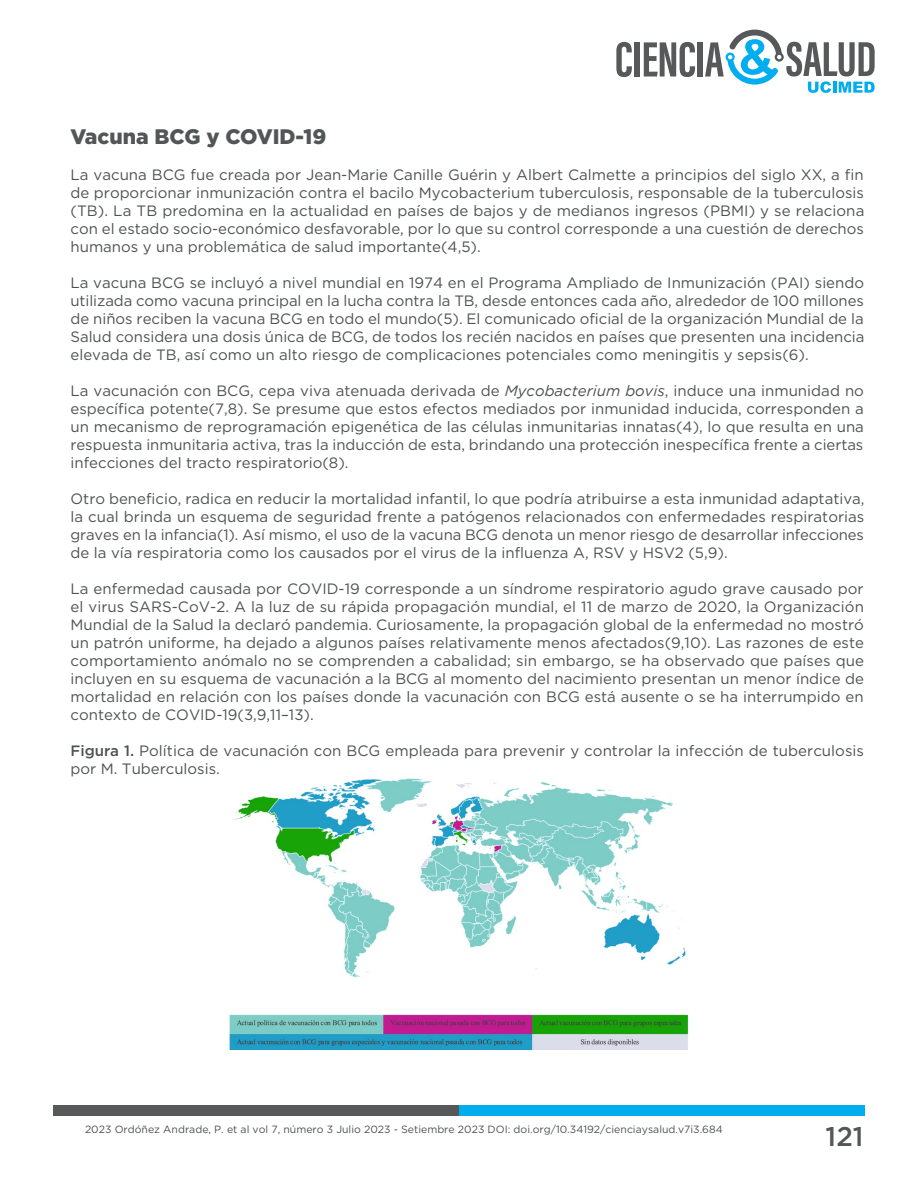
<style>
.page{position:relative;width:918px;height:1188px;background:#fff}
.page>*{position:absolute;margin:0;border:0;box-sizing:border-box;transform-origin:0 0}
.t1{font:500 27px "Gotham";color:#525656}
.Estilo_de_subtitulos_de_partes_de_artícu{font:900 21px "Gotham";color:#525656}
.Estilo_de_cuepo_de_artículos{font:15px/18px "Gotham";color:#4f5252;text-align:justify}
.Estilo_de_pie_de_pagina{font:10.5px "Gotham";color:#4f5252}
.s1{font-style:italic}
.s2{font-weight:500}
</style>
<div class="page">
<svg style="left:616px;top:42px;width:16px;height:35px"></svg>
<div style="left:634px;top:42px;width:6px;height:35px;background:#57585a"></div>
<svg style="left:644px;top:42px;width:51px;height:35px"></svg>
<div style="left:698px;top:42px;width:5px;height:35px;background:#57585a"></div>
<svg style="left:705px;top:30px;width:170px;height:63px"></svg>
<div style="left:53px;top:1105px;width:406px;height:11px;background:#57585a"></div>
<div style="left:459px;top:1105px;width:406px;height:11px;background:#00aeef"></div>
<img style="left:229px;top:778px;width:460px;height:271px">
<p class="Estilo_de_subtitulos_de_partes_de_artícu" style="left:71px;top:124px;width:257px">Vacuna BCG y COVID-19</p>
<p class="Estilo_de_cuepo_de_artículos" style="left:71px;top:165px;width:795px">La vacuna BCG fue creada por Jean-Marie Canille Guérin y Albert Calmette a principios del siglo XX, a fin de proporcionar inmunización contra el bacilo Mycobacterium tuberculosis, responsable de la tuberculosis (TB). La TB predomina en la actualidad en países de bajos y de medianos ingresos (PBMI) y se relaciona con el estado socio-económico desfavorable, por lo que su control corresponde a una cuestión de derechos humanos y una problemática de salud importante(4,5).</p>
<p class="Estilo_de_cuepo_de_artículos" style="left:71px;top:273px;width:795px">La vacuna BCG se incluyó a nivel mundial en 1974 en el Programa Ampliado de Inmunización (PAI) siendo utilizada como vacuna principal en la lucha contra la TB, desde entonces cada año, alrededor de 100 millones de niños reciben la vacuna BCG en todo el mundo(5). El comunicado oficial de la organización Mundial de la Salud considera una dosis única de BCG, de todos los recién nacidos en países que presenten una incidencia elevada de TB, así como un alto riesgo de complicaciones potenciales como meningitis y sepsis(6).</p>
<p class="Estilo_de_cuepo_de_artículos" style="left:71px;top:381px;width:795px">La vacunación con BCG, cepa viva atenuada derivada de <span class="s1">Mycobacterium bovis</span>, induce una inmunidad no específica potente(7,8). Se presume que estos efectos mediados por inmunidad inducida, corresponden a un mecanismo de reprogramación epigenética de las células inmunitarias innatas(4), lo que resulta en una respuesta inmunitaria activa, tras la inducción de esta, brindando una protección inespecífica frente a ciertas infecciones del tracto respiratorio(8).</p>
<p class="Estilo_de_cuepo_de_artículos" style="left:71px;top:489px;width:796px">Otro beneficio, radica en reducir la mortalidad infantil, lo que podría atribuirse a esta inmunidad adaptativa, la cual brinda un esquema de seguridad frente a patógenos relacionados con enfermedades respiratorias graves en la infancia(1). Así mismo, el uso de la vacuna BCG denota un menor riesgo de desarrollar infecciones de la vía respiratoria como los causados por el virus de la influenza A, RSV y HSV2 (5,9).</p>
<p class="Estilo_de_cuepo_de_artículos" style="left:71px;top:579px;width:795px">La enfermedad causada por COVID-19 corresponde a un síndrome respiratorio agudo grave causado por el virus SARS-CoV-2. A la luz de su rápida propagación mundial, el 11 de marzo de 2020, la Organización Mundial de la Salud la declaró pandemia. Curiosamente, la propagación global de la enfermedad no mostró un patrón uniforme, ha dejado a algunos países relativamente menos afectados(9,10). Las razones de este comportamiento anómalo no se comprenden a cabalidad; sin embargo, se ha observado que países que incluyen en su esquema de vacunación a la BCG al momento del nacimiento presentan un menor índice de mortalidad en relación con los países donde la vacunación con BCG está ausente o se ha interrumpido en contexto de COVID-19(3,9,11–13).</p>
<p class="Estilo_de_cuepo_de_artículos" style="left:71px;top:741px;width:795px"><span class="s2">Figura 1.</span> Política de vacunación con BCG empleada para prevenir y controlar la infección de tuberculosis por M. Tuberculosis.</p>
<p class="Estilo_de_pie_de_pagina" style="left:85px;top:1124px;width:639px">2023 Ordóñez Andrade, P. et al vol 7, número 3 Julio 2023 - Setiembre 2023 DOI: doi.org/10.34192/cienciaysalud.v7i3.684</p>
<h1 class="t1" style="left:826px;top:1119px;width:39px">121</h1>
</div>
